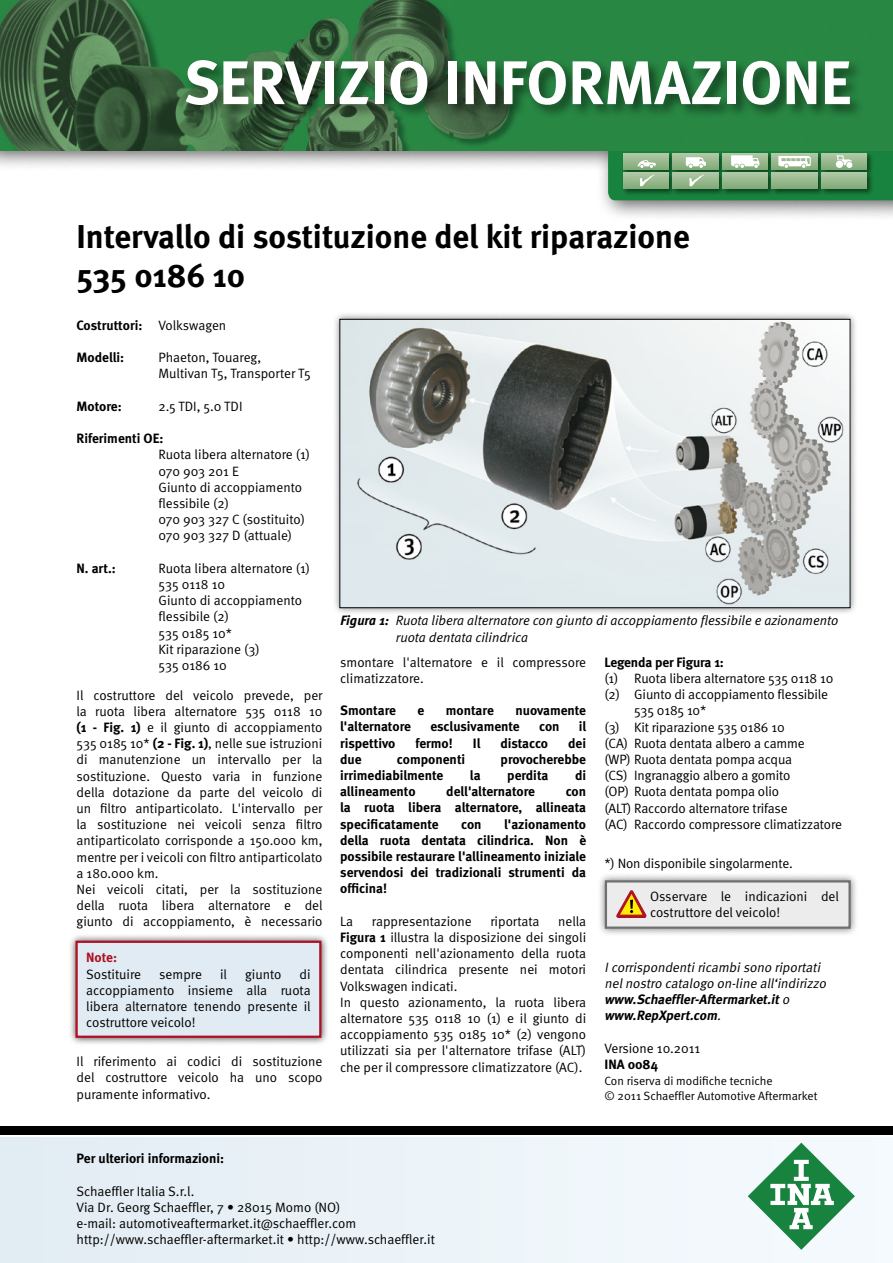
<style>
.page{position:relative;width:893px;height:1263px;background:#fff}
.page>*{position:absolute;margin:0;border:0;box-sizing:border-box;transform-origin:0 0}
.t1{font:700 61.5px "Meta";color:#fff}
.t2{font:700 33px/39.6px "Meta";color:#000}
.t3{font:13.5px/16.2px "Meta Normal";color:#000}
.t4{font:700 13.5px/16.2px "Meta";color:#000;text-align:justify}
.t5{font:italic 13.5px/16.2px "Meta Normal";color:#000}
.t6{font:italic 13.5px/16.2px "Meta Normal";color:#000}
.t7{font:italic 700 13.5px/16.2px "Meta";color:#000}
.t8{font:700 13.5px "Meta";color:#af1023}
.t9{font:12px/14.4px "Meta Normal";color:#000}
.s1{font-family:"Meta Normal";font-weight:400}
.s2{font-family:"Meta";font-weight:700}
</style>
<div class="page">
<div style="left:68px;top:933px;width:261px;height:113px;background:#000;opacity:.7"></div>
<div style="left:77px;top:942px;width:243px;height:95px;background:#e1ebf3"></div>
<div style="left:75px;top:941px;width:246px;height:97px;border:2px solid #af1023"></div>
<div style="left:332px;top:311px;width:526px;height:305px;background:#000;opacity:.5"></div>
<img style="left:341px;top:321px;width:507px;height:285px">
<div style="left:339px;top:319px;width:511px;height:289px;border:1px solid #000"></div>
<div style="left:0;top:1137px;width:893px;height:126px;background:#ecf3f8"></div>
<div style="left:0;top:1126px;width:893px;height:9px;background:#000"></div>
<svg style="left:748px;top:1142px;width:107px;height:108px"></svg>
<div style="left:0;top:0;width:893px;height:222px;background:#000;opacity:.6"></div>
<img style="left:0;top:0;width:893px;height:150px">
<div style="left:183px;top:57px;width:682px;height:63px;background:#000;opacity:.5"></div>
<div style="left:597px;top:872px;width:261px;height:65px;background:#000;opacity:.5"></div>
<div style="left:605px;top:880px;width:246px;height:49px;background:#ececed;border:2px solid #6f7072"></div>
<svg style="left:617px;top:890px;width:29px;height:28px"></svg>
<svg style="left:608px;top:150px;width:285px;height:50px"></svg>
<h1 class="t1" style="left:184px;top:44px;width:669px">SERVIZIO INFORMAZIONE</h1>
<h2 class="t2" style="left:77px;top:216px;width:615px">Intervallo di sostituzione del kit riparazione<br>535 0186 10</h2>
<p class="t4" style="left:77px;top:317px;width:151px">Costruttori: <span class="s1">Volkswagen</span></p>
<p class="t4" style="left:77px;top:349px;width:49px">Modelli:</p>
<p class="t3" style="left:159px;top:349px;width:154px">Phaeton, Touareg,<br>Multivan T5, Transporter T5</p>
<p class="t4" style="left:77px;top:398px;width:47px">Motore:</p>
<p class="t3" style="left:159px;top:398px;width:85px">2.5 TDI, 5.0 TDI</p>
<p class="t4" style="left:77px;top:430px;width:88px">Riferimenti OE:</p>
<p class="t3" style="left:159px;top:446px;width:153px">Ruota libera alternatore (1)<br>070 903 201 E<br>Giunto di accoppiamento flessibile (2)<br>070 903 327 C (sostituito)<br>070 903 327 D (attuale)</p>
<p class="t4" style="left:77px;top:560px;width:41px">N. art.:</p>
<p class="t3" style="left:159px;top:560px;width:153px">Ruota libera alternatore (1)<br>535 0118 10<br>Giunto di accoppiamento flessibile (2)<br>535 0185 10*<br>Kit riparazione (3)<br>535 0186 10</p>
<p class="t3" style="left:77px;top:687px;width:248px">Il costruttore del veicolo prevede, per la ruota libera alternatore 535 0118 10 <span class="s2">(1 - Fig. 1)</span> e il giunto di accoppiamento 535 0185 10* <span class="s2">(2 - Fig. 1)</span>, nelle sue istruzioni di manutenzione un intervallo per la sostituzione. Questo varia in funzione della dotazione da parte del veicolo di un filtro antiparticolato. L'intervallo per la sostituzione nei veicoli senza filtro antiparticolato corrisponde a 150.000 km, mentre per i veicoli con filtro antiparticolato a 180.000 km.<br>Nei veicoli citati, per la sostituzione della ruota libera alternatore e del giunto di accoppiamento, è necessario</p>
<p class="t8" style="left:86px;top:949px;width:32px">Note:</p>
<p class="t3" style="left:86px;top:965px;width:56px">Sostituire</p>
<p class="t3" style="left:159px;top:965px;width:44px">sempre</p>
<p class="t3" style="left:220px;top:965px;width:8px">il</p>
<p class="t3" style="left:245px;top:965px;width:38px">giunto</p>
<p class="t5" style="left:396px;top:612px;width:444px;text-indent:-55px"><span class="s2">Figura 1:</span> Ruota libera alternatore con giunto di accoppiamento flessibile e azionamento ruota dentata cilindrica</p>
<p class="t3" style="left:340px;top:654px;width:247px">smontare l'alternatore e il compressore climatizzatore.</p>
<p class="t4" style="left:340px;top:702px;width:57px">Smontare</p>
<p class="t4" style="left:418px;top:702px;width:8px">e</p>
<p class="t4" style="left:446px;top:702px;width:49px">montare</p>
<p class="t4" style="left:515px;top:702px;width:72px">nuovamente</p>
<p class="t4" style="left:340px;top:718px;width:72px">l'alternatore</p>
<p class="t4" style="left:430px;top:718px;width:91px">esclusivamente</p>
<p class="t4" style="left:539px;top:718px;width:22px">con</p>
<p class="t4" style="left:579px;top:718px;width:9px">il</p>
<p class="t4" style="left:340px;top:734px;width:57px">rispettivo</p>
<p class="t4" style="left:415px;top:734px;width:39px">fermo!</p>
<p class="t4" style="left:473px;top:734px;width:9px">Il</p>
<p class="t4" style="left:500px;top:734px;width:49px">distacco</p>
<p class="t4" style="left:568px;top:734px;width:19px">dei</p>
<p class="t4" style="left:340px;top:751px;width:23px">due</p>
<p class="t4" style="left:397px;top:751px;width:70px">componenti</p>
<p class="t4" style="left:501px;top:751px;width:87px">provocherebbe</p>
<p class="t4" style="left:340px;top:767px;width:105px">irrimediabilmente</p>
<p class="t4" style="left:470px;top:767px;width:12px">la</p>
<p class="t4" style="left:507px;top:767px;width:43px">perdita</p>
<p class="t4" style="left:575px;top:767px;width:13px">di</p>
<p class="t4" style="left:340px;top:783px;width:77px">allineamento</p>
<p class="t4" style="left:446px;top:783px;width:90px">dell'alternatore</p>
<p class="t4" style="left:604px;top:654px;width:121px">Legenda per Figura 1:</p>
<p class="t3" style="left:604px;top:670px;width:230px">(1) Ruota libera alternatore 535 0118 10</p>
<p class="t3" style="left:604px;top:686px;width:225px">(2) Giunto di accoppiamento flessibile</p>
<p class="t3" style="left:634px;top:702px;width:74px">535 0185 10*</p>
<p class="t3" style="left:604px;top:719px;width:182px">(3) Kit riparazione 535 0186 10</p>
<p class="t3" style="left:604px;top:735px;width:202px">(CA) Ruota dentata albero a camme</p>
<p class="t3" style="left:604px;top:751px;width:189px">(WP) Ruota dentata pompa acqua</p>
<p class="t3" style="left:604px;top:767px;width:187px">(CS) Ingranaggio albero a gomito</p>
<p class="t3" style="left:604px;top:783px;width:176px">(OP) Ruota dentata pompa olio</p>
<p class="t3" style="left:604px;top:800px;width:185px">(ALT) Raccordo alternatore trifase</p>
<p class="t3" style="left:604px;top:816px;width:239px">(AC) Raccordo compressore climatizzatore</p>
<p class="t3" style="left:604px;top:855px;width:190px">*) Non disponibile singolarmente.</p>
<p class="t4" style="left:340px;top:783px;width:247px;text-indent:225px">con la ruota libera alternatore, allineata specificatamente</p>
<p class="t4" style="left:340px;top:815px;width:247px;text-indent:164px">l'azionamento della ruota dentata cilindrica. Non è possibile restaurare l'allineamento iniziale servendosi dei tradizionali strumenti da officina!</p>
<p class="t3" style="left:340px;top:913px;width:15px">La</p>
<p class="t3" style="left:372px;top:913px;width:101px">rappresentazione</p>
<p class="t3" style="left:490px;top:913px;width:51px">riportata</p>
<p class="t4" style="left:461px;top:815px;width:22px">con</p>
<p class="t3" style="left:650px;top:888px;width:190px">Osservare le indicazioni del costruttore del veicolo!</p>
<p class="t3" style="left:340px;top:913px;width:247px;text-indent:218px">nella <span class="s2">Figura 1</span> illustra la disposizione dei singoli componenti nell'azionamento della ruota dentata cilindrica presente nei motori Volkswagen indicati.<br>In questo azionamento, la ruota libera alternatore 535 0118 10 (1) e il giunto di accoppiamento 535 0185 10* (2) vengono utilizzati sia per l'alternatore trifase (ALT) che per il compressore climatizzatore (AC).</p>
<p class="t6" style="left:604px;top:959px;width:226px">Icorrispondentiricambisono riportati nelnostro catalogo on-line all‘indirizzo</p>
<p class="t7" style="left:604px;top:991px;width:189px">www.Schaeffler-Aftermarket.it<span class="s1">o </span>www.RepXpert.com<span class="s1">.</span></p>
<p class="t3" style="left:86px;top:965px;width:226px;text-align:justify;text-indent:213px">di accoppiamento insieme alla ruota libera alternatore tenendo presente il costruttore veicolo!</p>
<p class="t3" style="left:604px;top:1040px;width:97px">Versione 10.2011</p>
<p class="t3" style="left:77px;top:1053px;width:247px;text-align:justify">Il riferimento ai codici di sostituzione del costruttore veicolo ha uno scopo puramente informativo.</p>
<p class="t4" style="left:604px;top:1056px;width:55px">INA 0084</p>
<p class="t9" style="left:604px;top:1074px;width:214px">Con riserva di modifiche tecniche<br>© 2011 Schaeffler Automotive Aftermarket</p>
<p class="t4" style="left:77px;top:1150px;width:149px">Per ulteriori informazioni:</p>
<p class="t3" style="left:77px;top:1183px;width:360px">Schaeffler Italia S.r.l.<br>Via Dr. Georg Schaeffler, 7 • 28015 Momo (NO)<br>e-mail: automotiveaftermarket.it@schaeffler.com http://www.schaeffler-aftermarket.it • http://www.schaeffler.it</p>
</div>
